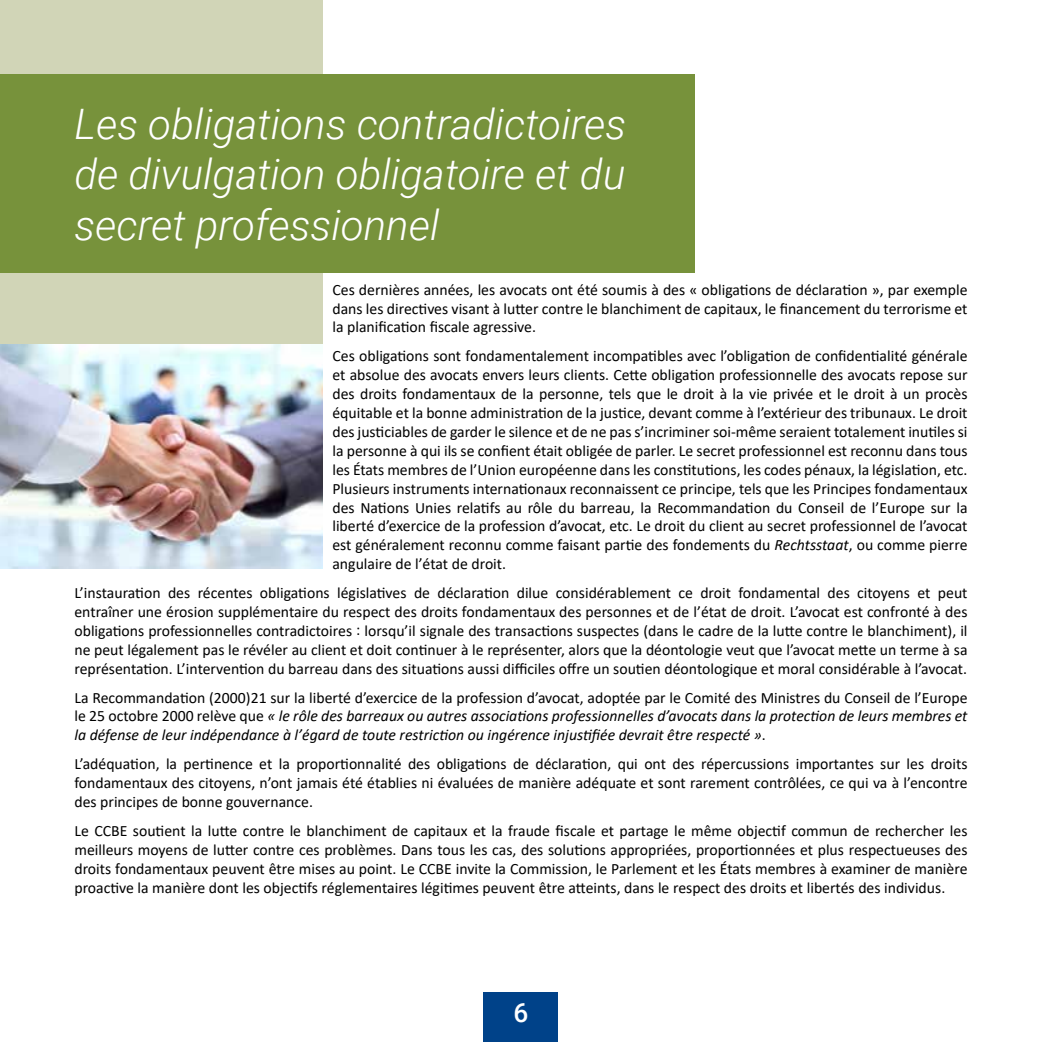
<style>
.page{position:relative;width:1042px;height:1042px;background:#fff}
.page>*{position:absolute;margin:0;border:0;box-sizing:border-box;transform-origin:0 0}
.t1{font:italic 300 42px/50.4px "Roboto";color:#fff;text-align:justify}
.t2{font:500 26.25px "Roboto";color:#fff}
.t3{font:15.75px/18.9px "Calibri";color:#000;text-align:justify}
.t4{font:italic 15.75px/18.9px "Calibri";color:#000;text-align:justify}
.s1{font-style:italic}
.s2{font-style:normal}
</style>
<div class="page">
<div style="left:484px;top:992px;width:74px;height:50px;background:#004289"></div>
<div style="left:0;top:0;width:322px;height:347px;background:#d1d5b7"></div>
<div style="left:0;top:74px;width:694px;height:199px;background:#77923b"></div>
<img style="left:0;top:345px;width:322px;height:223px">
<h1 class="t1" style="left:74px;top:97px;width:553px">Les obligations contradictoires de divulgation obligatoire et du secret professionnel</h1>
<p class="t3" style="left:332px;top:279px;width:636px">Ces dernières années, les avocats ont été soumis à des « obligations de déclaration », par exemple dans les directives visant à lutter contre le blanchiment de capitaux, le financement du terrorisme et la planification fiscale agressive.</p>
<p class="t3" style="left:332px;top:346px;width:636px">Ces obligations sont fondamentalement incompatibles avec l’obligation de confidentialité générale et absolue des avocats envers leurs clients. Cette obligation professionnelle des avocats repose sur des droits fondamentaux de la personne, tels que le droit à la vie privée et le droit à un procès équitable et la bonne administration de la justice, devant comme à l’extérieur des tribunaux. Le droit des justiciables de garder le silence et de ne pas s’incriminer soi-même seraient totalement inutiles si la personne à qui ils se confient était obligée de parler. Le secret professionnel est reconnu dans tous les États membres de l’Union européenne dans les constitutions, les codes pénaux, la législation, etc.<br>Plusieurs instruments internationaux reconnaissent ce principe, tels que les Principes fondamentaux des Nations Unies relatifs au rôle du barreau, la Recommandation du Conseil de l’Europe sur la liberté d’exercice de la profession d’avocat, etc. Le droit du client au secret professionnel de l’avocat est généralement reconnu comme faisant partie des fondements du <span class="s1">Rechtsstaat</span>, ou comme pierre angulaire de l’état de droit.</p>
<p class="t3" style="left:74px;top:583px;width:894px">L’instauration des récentes obligations législatives de déclaration dilue considérablement ce droit fondamental des citoyens et peut entraîner une érosion supplémentaire du respect des droits fondamentaux des personnes et de l’état de droit. L’avocat est confronté à des obligations professionnelles contradictoires : lorsqu’il signale des transactions suspectes (dans le cadre de la lutte contre le blanchiment), il ne peut légalement pas le révéler au client et doit continuer à le représenter, alors que la déontologie veut que l’avocat mette un terme à sa représentation. L’intervention du barreau dans des situations aussi difficiles offre un soutien déontologique et moral considérable à l’avocat.</p>
<p class="t4" style="left:74px;top:687px;width:894px"><span class="s2">La Recommandation (2000)21 sur la liberté d’exercice de la profession d’avocat, adoptée par le Comité des Ministres du Conseil de l’Europe le 25 octobre 2000 relève que</span> « le rôle des barreaux ou autres associations professionnelles d’avocats dans la protection de leurs membres et la défense de leur indépendance à l’égard de toute restriction ou ingérence injustifiée devrait être respecté »<span class="s2">.</span></p>
<p class="t3" style="left:74px;top:754px;width:894px">L’adéquation, la pertinence et la proportionnalité des obligations de déclaration, qui ont des répercussions importantes sur les droits fondamentaux des citoyens, n’ont jamais été établies ni évaluées de manière adéquate et sont rarement contrôlées, ce qui va à l’encontre des principes de bonne gouvernance.</p>
<p class="t3" style="left:74px;top:821px;width:894px">Le CCBE soutient la lutte contre le blanchiment de capitaux et la fraude fiscale et partage le même objectif commun de rechercher les meilleurs moyens de lutter contre ces problèmes. Dans tous les cas, des solutions appropriées, proportionnées et plus respectueuses des droits fondamentaux peuvent être mises au point. Le CCBE invite la Commission, le Parlement et les États membres à examiner de manière proactive la manière dont les objectifs réglementaires légitimes peuvent être atteints, dans le respect des droits et libertés des individus.</p>
<h2 class="t2" style="left:513px;top:994px;width:16px">6</h2>
</div>
